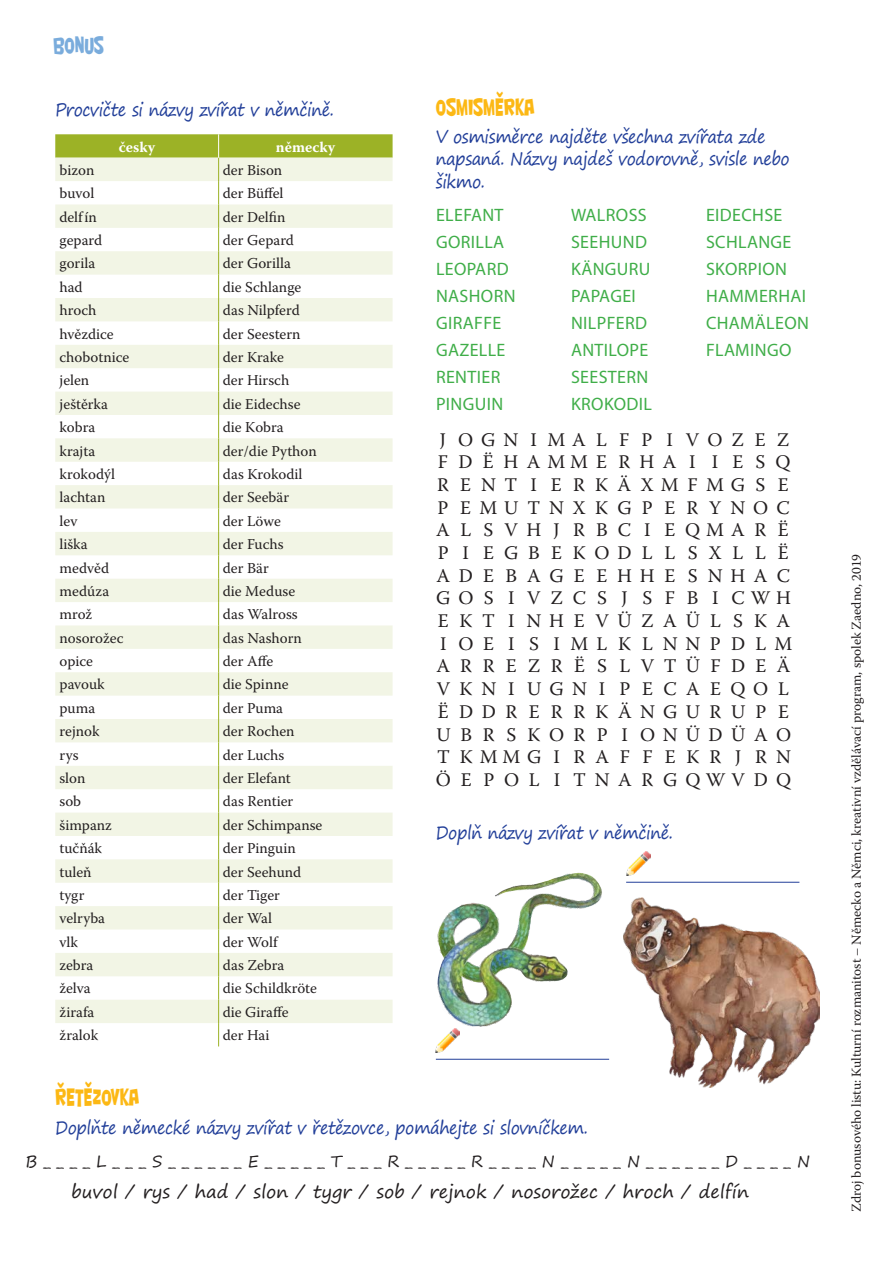
<style>
.page{position:relative;width:893px;height:1263px;background:#fff}
.page>*{position:absolute;margin:0;border:0;box-sizing:border-box;transform-origin:0 0}
.t1{font:22.5px "Nightclub BTN Cn";color:#fcb814;scale:.9 1}
.t2{font:22.5px "Nightclub BTN Cn";letter-spacing:-.005em;color:#7aacdc;scale:.9 1}
.t3{font:19.2px/22.6px "Warnock Pro";letter-spacing:.515em;color:#231f20}
.t4{font:18px/22.5px "Segoe Print";letter-spacing:-.025em;color:#223f99;scale:.9 1}
.t5{font:18px/27px "Myriad Pro";letter-spacing:.02em;color:#40ae49}
.t6{font:18px "Segoe Print";color:#231f20}
.t7{font:16.05px "Segoe Print";color:#231f20}
.t8{font:15px "Warnock Pro";color:#231f20}
.t9{font:700 15px "Warnock Pro";color:#fff}
.t10{font:13.5px "Warnock Pro";letter-spacing:-.005em;color:#231f20}
</style>
<div class="page">
<svg style="left:55px;top:134px;width:338px;height:912px"></svg>
<img style="left:623px;top:897px;width:197px;height:190px">
<img style="left:440px;top:872px;width:154px;height:93px">
<img style="left:436px;top:1028px;width:24px;height:24px">
<hr style="left:436px;top:1059px;width:173px;height:1px;background:#223f99">
<img style="left:626px;top:851px;width:24px;height:24px">
<hr style="left:626px;top:882px;width:173px;height:1px;background:#223f99">
<h1 class="t2" style="left:53px;top:29px;width:58px">BONUS</h1>
<p class="t4" style="left:55px;top:98px;width:311px">Procvičte si názvy zvířat v němčině.</p>
<p class="t9" style="left:119px;top:138px;width:38px">česky</p>
<p class="t9" style="left:276px;top:138px;width:61px">německy</p>
<p class="t8" style="left:60px;top:161px;width:36px">bizon</p>
<p class="t8" style="left:223px;top:161px;width:61px">der Bison</p>
<p class="t8" style="left:60px;top:184px;width:36px">buvol</p>
<p class="t8" style="left:223px;top:184px;width:62px">der Büffel</p>
<p class="t8" style="left:60px;top:208px;width:39px">delfín</p>
<p class="t8" style="left:223px;top:208px;width:64px">der Delfin</p>
<p class="t8" style="left:60px;top:231px;width:44px">gepard</p>
<p class="t8" style="left:223px;top:231px;width:73px">der Gepard</p>
<p class="t8" style="left:60px;top:254px;width:37px">gorila</p>
<p class="t8" style="left:223px;top:254px;width:70px">der Gorilla</p>
<p class="t8" style="left:60px;top:278px;width:25px">had</p>
<p class="t8" style="left:223px;top:278px;width:80px">die Schlange</p>
<p class="t8" style="left:60px;top:301px;width:38px">hroch</p>
<p class="t8" style="left:223px;top:301px;width:78px">das Nilpferd</p>
<p class="t8" style="left:60px;top:325px;width:56px">hvězdice</p>
<p class="t8" style="left:223px;top:325px;width:79px">der Seestern</p>
<p class="t8" style="left:60px;top:348px;width:71px">chobotnice</p>
<p class="t8" style="left:223px;top:348px;width:63px">der Krake</p>
<p class="t8" style="left:60px;top:371px;width:31px">jelen</p>
<p class="t8" style="left:223px;top:371px;width:68px">der Hirsch</p>
<p class="t8" style="left:60px;top:395px;width:50px">ještěrka</p>
<p class="t8" style="left:223px;top:395px;width:79px">die Eidechse</p>
<p class="t8" style="left:60px;top:418px;width:37px">kobra</p>
<p class="t8" style="left:223px;top:418px;width:62px">die Kobra</p>
<p class="t8" style="left:60px;top:442px;width:37px">krajta</p>
<p class="t8" style="left:223px;top:442px;width:95px">der/die Python</p>
<p class="t8" style="left:60px;top:465px;width:57px">krokodýl</p>
<p class="t8" style="left:223px;top:465px;width:81px">das Krokodil</p>
<p class="t8" style="left:60px;top:488px;width:47px">lachtan</p>
<p class="t8" style="left:223px;top:488px;width:68px">der Seebär</p>
<p class="t8" style="left:60px;top:512px;width:19px">lev</p>
<p class="t8" style="left:223px;top:512px;width:60px">der Löwe</p>
<p class="t8" style="left:60px;top:535px;width:30px">liška</p>
<p class="t8" style="left:223px;top:535px;width:62px">der Fuchs</p>
<p class="t8" style="left:60px;top:558px;width:51px">medvěd</p>
<p class="t8" style="left:223px;top:558px;width:47px">der Bär</p>
<p class="t8" style="left:60px;top:582px;width:51px">medúza</p>
<p class="t8" style="left:223px;top:582px;width:74px">die Meduse</p>
<p class="t8" style="left:60px;top:605px;width:34px">mrož</p>
<p class="t8" style="left:223px;top:605px;width:76px">das Walross</p>
<p class="t8" style="left:60px;top:629px;width:66px">nosorožec</p>
<p class="t8" style="left:223px;top:629px;width:81px">das Nashorn</p>
<p class="t8" style="left:60px;top:652px;width:35px">opice</p>
<p class="t8" style="left:223px;top:652px;width:52px">der Affe</p>
<p class="t8" style="left:60px;top:675px;width:47px">pavouk</p>
<p class="t8" style="left:223px;top:675px;width:67px">die Spinne</p>
<p class="t8" style="left:60px;top:699px;width:37px">puma</p>
<p class="t8" style="left:223px;top:699px;width:62px">der Puma</p>
<p class="t8" style="left:60px;top:722px;width:42px">rejnok</p>
<p class="t8" style="left:223px;top:722px;width:73px">der Rochen</p>
<p class="t8" style="left:60px;top:746px;width:21px">rys</p>
<p class="t8" style="left:223px;top:746px;width:63px">der Luchs</p>
<p class="t8" style="left:60px;top:769px;width:27px">slon</p>
<p class="t8" style="left:223px;top:769px;width:70px">der Elefant</p>
<p class="t8" style="left:60px;top:792px;width:23px">sob</p>
<p class="t8" style="left:223px;top:792px;width:72px">das Rentier</p>
<p class="t8" style="left:60px;top:816px;width:54px">šimpanz</p>
<p class="t8" style="left:223px;top:816px;width:101px">der Schimpanse</p>
<p class="t8" style="left:60px;top:839px;width:44px">tučňák</p>
<p class="t8" style="left:223px;top:839px;width:74px">der Pinguin</p>
<p class="t8" style="left:60px;top:862px;width:34px">tuleň</p>
<p class="t8" style="left:223px;top:862px;width:80px">der Seehund</p>
<p class="t8" style="left:60px;top:886px;width:26px">tygr</p>
<p class="t8" style="left:223px;top:886px;width:59px">der Tiger</p>
<p class="t8" style="left:60px;top:909px;width:47px">velryba</p>
<p class="t8" style="left:223px;top:909px;width:51px">der Wal</p>
<p class="t8" style="left:60px;top:933px;width:20px">vlk</p>
<p class="t8" style="left:223px;top:933px;width:56px">der Wolf</p>
<p class="t8" style="left:60px;top:956px;width:35px">zebra</p>
<p class="t8" style="left:223px;top:956px;width:63px">das Zebra</p>
<p class="t8" style="left:60px;top:979px;width:33px">želva</p>
<p class="t8" style="left:223px;top:979px;width:96px">die Schildkröte</p>
<p class="t8" style="left:60px;top:1003px;width:36px">žirafa</p>
<p class="t8" style="left:223px;top:1003px;width:67px">die Giraffe</p>
<p class="t8" style="left:60px;top:1026px;width:40px">žralok</p>
<p class="t8" style="left:223px;top:1026px;width:48px">der Hai</p>
<h1 class="t1" style="left:55px;top:1081px;width:95px">ŘETĚZOVKA</h1>
<h1 class="t1" style="left:436px;top:90px;width:111px">OSMISMĚRKA</h1>
<p class="t4" style="left:436px;top:125px;width:395px">V osmisměrce najděte všechna zvířata zde napsaná. Názvy najdeš vodorovně, svisle nebo šikmo.</p>
<p class="t5" style="left:436px;top:201px;width:81px">ELEFANT<br>GORILLA<br>LEOPARD<br>NASHORN<br>GIRAFFE<br>GAZELLE<br>RENTIER<br>PINGUIN</p>
<p class="t5" style="left:571px;top:201px;width:83px">WALROSS<br>SEEHUND<br>KÄNGURU<br>PAPAGEI<br>NILPFERD<br>ANTILOPE<br>SEESTERN<br>KROKODIL</p>
<p class="t5" style="left:706px;top:201px;width:104px">EIDECHSE<br>SCHLANGE<br>SKORPION<br>HAMMERHAI<br>CHAMÄLEON<br>FLAMINGO</p>
<p class="t3" style="left:436px;top:428px;width:358px">JOGNIMALFP IVOZEZ<br>FDËHAMMERHA I I E SQ<br>RENT I ERKÄXMFMGS E<br>P EMUTNXKGP E RYNOC<br>ALSVHJ RBCI EQMARË<br>P I EGBEKODLLSXLLË<br>ADEBAGEEHHE SNHAC<br>GOS IVZCS J SFBICWH<br>EKT I NHEVÜZAÜL SKA<br>IOE I S IMLKLNNPDLM<br>ARREZRËSLVTÜFDEÄ<br>VKN I UGN I PECAEQOL<br>ËDDRERRKÄNGURUP E<br>UBR SKORP I ONÜDÜAO<br>TKMMGI RAFFEKR J RN<br>ÖE POL I TNARGQWVDQ</p>
<p class="t4" style="left:436px;top:820px;width:265px">Doplň názvy zvířat v němčině.</p>
<p class="t4" style="left:55px;top:1116px;width:593px">Doplňte německé názvy zvířat v řetězovce, pomáhejte si slovníčkem.</p>
<p class="t7" style="left:26px;top:1147px;width:786px">B _ _ _ _ L _ _ _ S _ _ _ _ _ _ E _ _ _ _ _ T _ _ _ R _ _ _ _ _ R _ _ _ _ N _ _ _ _ _ N _ _ _ _ _ _ D _ _ _ _ N</p>
<p class="t6" style="left:71px;top:1176px;width:679px">buvol / rys / had / slon / tygr / sob / rejnok / nosorožec / hroch / delfín</p>
<p class="t10" style="left:848px;top:1212px;width:660px;rotate:-90deg">Zdroj bonusového listu: Kulturní rozmanitost – Německo a Němci, kreativní vzdělávací program, spolek Zaedno, 2019</p>
</div>
